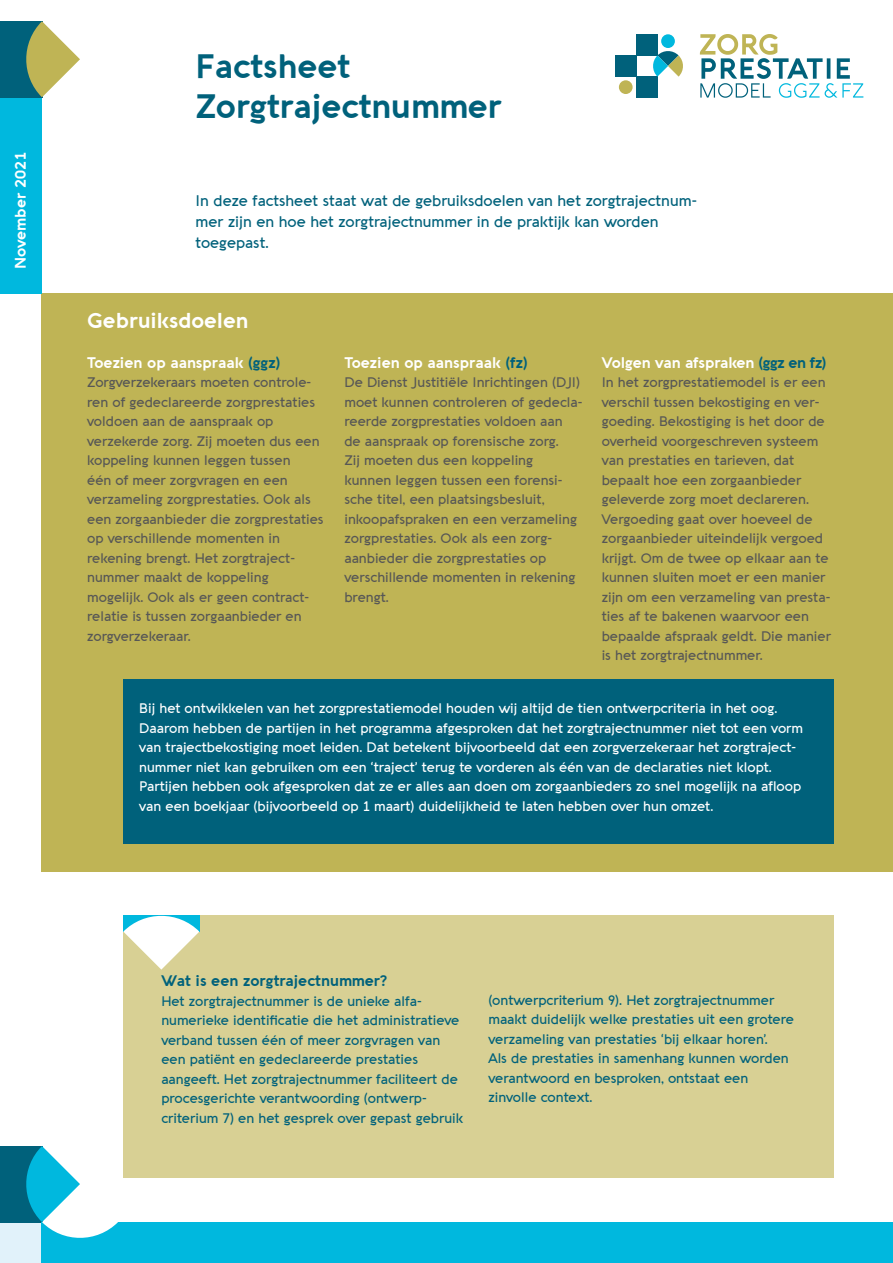
<style>
.page{position:relative;width:893px;height:1263px;background:#fff}
.page>*{position:absolute;margin:0;border:0;box-sizing:border-box;transform-origin:0 0}
.t1{font:700 33px "Aquawax";color:#00617b}
.PLATT{font:700 21px "Aquawax";color:#fff}
.PLATT-2{font:500 15px/21px "Aquawax";color:#00617b}
.PLATT-3{font:700 15px "Aquawax";color:#fff}
.PLATT-4{font:700 15px "Aquawax";color:#00617b}
.PLATT-5{font:500 13.5px/19.5px "Aquawax";color:#575756}
.PLATT-6{font:500 13.5px/19.5px "Aquawax";color:#fff}
.PLATT-7{font:500 13.5px/19.5px "Aquawax";color:#00617b}
.s1{color:#00617b}
</style>
<div class="page">
<div style="left:42px;top:293px;width:851px;height:579px;background:#bfb455"></div>
<div style="left:123px;top:680px;width:710px;height:164px;background:#00617b"></div>
<div style="left:0;top:72px;width:42px;height:221px;background:#00b8de"></div>
<div style="left:0;top:1222px;width:350px;height:41px;background:#e1f2fa"></div>
<div style="left:0;top:1146px;width:42px;height:76px;background:#00617b"></div>
<div style="left:0;top:21px;width:42px;height:76px;background:#00617b"></div>
<svg style="left:26px;top:21px;width:54px;height:76px"></svg>
<div style="left:42px;top:1222px;width:851px;height:41px;background:#00b8de"></div>
<svg style="left:700px;top:34px;width:163px;height:64px"></svg>
<div style="left:636px;top:34px;width:21px;height:21px;background:#00617b"></div>
<div style="left:636px;top:77px;width:21px;height:21px;background:#00617b"></div>
<div style="left:661px;top:34px;width:14px;height:14px;background:#00b8de;border-radius:50%"></div>
<div style="left:615px;top:55px;width:21px;height:22px;background:#00617b"></div>
<svg style="left:652px;top:50px;width:31px;height:27px"></svg>
<div style="left:619px;top:80px;width:14px;height:14px;background:#bfb455;border-radius:50%"></div>
<svg style="left:21px;top:1146px;width:97px;height:97px"></svg>
<div style="left:123px;top:916px;width:710px;height:262px;background:#d8d094"></div>
<svg style="left:123px;top:915px;width:76px;height:55px"></svg>
<p class="PLATT-3" style="left:12px;top:269px;width:118px;rotate:-90deg">November 2021</p>
<p class="t1" style="left:196px;top:47px;width:156px">Factsheet</p>
<p class="t1" style="left:196px;top:87px;width:308px">Zorgtrajectnummer</p>
<p class="PLATT-2" style="left:196px;top:190px;width:503px">In deze factsheet staat wat de gebruiksdoelen van het zorgtrajectnum&shy;mer zijn en hoe het zorgtrajectnummer in de praktijk kan worden toegepast.</p>
<p class="PLATT" style="left:87px;top:308px;width:163px">Gebruiksdoelen</p>
<p class="PLATT-3" style="left:87px;top:354px;width:195px">Toezien op aanspraak <span class="s1">(ggz)</span></p>
<p class="PLATT-5" style="left:87px;top:373px;width:234px">Zorgverzekeraars moeten controle&shy;ren of gedeclareerde zorgprestaties voldoen aan de aanspraak op verzekerde zorg. Zij moeten dus een koppeling kunnen leggen tussen</p>
<p class="PLATT-5" style="left:87px;top:470px;width:238px">één of meer zorgvragen en een verzameling zorgprestaties. Ook als een zorgaanbieder die zorgprestaties op verschillende momenten in rekening brengt. Het zorgtraject-</p>
<p class="PLATT-5" style="left:87px;top:568px;width:224px">nummer maakt de koppeling mogelijk. Ook als er geen contract-</p>
<p class="PLATT-5" style="left:87px;top:607px;width:216px">relatie is tussen zorgaanbieder en zorgverzekeraar.</p>
<p class="PLATT-3" style="left:344px;top:354px;width:185px">Toezien op aanspraak <span class="s1">(fz)</span></p>
<p class="PLATT-5" style="left:344px;top:373px;width:240px">De Dienst Justitiële Inrichtingen (DJI) moet kunnen controleren of gedecla-</p>
<p class="PLATT-5" style="left:344px;top:412px;width:220px">reerde zorgprestaties voldoen aan de aanspraak op forensische zorg.</p>
<p class="PLATT-5" style="left:344px;top:451px;width:190px">Zij moeten dus een koppeling</p>
<p class="PLATT-5" style="left:344px;top:470px;width:234px">kunnen leggen tussen een forensi&shy;sche titel, een plaatsingsbesluit, inkoopafspraken en een verzameling zorgprestaties. Ook als een zorg-</p>
<p class="PLATT-5" style="left:344px;top:548px;width:233px">aanbieder die zorgprestaties op verschillende momenten in rekening brengt.</p>
<p class="PLATT-3" style="left:602px;top:354px;width:226px">Volgen van afspraken <span class="s1">(ggz en fz)</span></p>
<p class="PLATT-5" style="left:602px;top:373px;width:225px">In het zorgprestatiemodel is er een verschil tussen bekostiging en ver&shy;goeding. Bekostiging is het door de overheid voorgeschreven systeem van prestaties en tarieven, dat bepaalt hoe een zorgaanbieder geleverde zorg moet declareren.</p>
<p class="PLATT-5" style="left:602px;top:509px;width:230px">Vergoeding gaat over hoeveel de zorgaanbieder uiteindelijk vergoed krijgt. Om de twee op elkaar aan te kunnen sluiten moet er een manier zijn om een verzameling van presta-</p>
<p class="PLATT-5" style="left:602px;top:607px;width:231px">ties af te bakenen waarvoor een bepaalde afspraak geldt. Die manier is het zorgtrajectnummer.</p>
<p class="PLATT-6" style="left:139px;top:699px;width:665px">Bij het ontwikkelen van het zorgprestatiemodel houden wij altijd de tien ontwerpcriteria in het oog.<br>Daarom hebben de partijen in het programma afgesproken dat het zorgtrajectnummer niet tot een vorm van trajectbekostiging moet leiden. Dat betekent bijvoorbeeld dat een zorgverzekeraar het zorgtraject&shy;nummer niet kan gebruiken om een ‘traject’ terug te vorderen als één van de declaraties niet klopt.</p>
<p class="PLATT-6" style="left:139px;top:777px;width:663px">Partijen hebben ook afgesproken dat ze er alles aan doen om zorgaanbieders zo snel mogelijk na afloop van een boekjaar (bijvoorbeeld op 1 maart) duidelijkheid te laten hebben over hun omzet.</p>
<p class="PLATT-4" style="left:161px;top:972px;width:227px">Wat is een zorgtrajectnummer?</p>
<p class="PLATT-7" style="left:161px;top:991px;width:262px">Het zorgtrajectnummer is de unieke alfa-</p>
<p class="PLATT-7" style="left:161px;top:1010px;width:300px">numerieke identificatie die het administratieve verband tussen één of meer zorgvragen van een patiënt en gedeclareerde prestaties aangeeft. Het zorgtrajectnummer faciliteert de procesgerichte verantwoording (ontwerp-</p>
<p class="PLATT-7" style="left:161px;top:1108px;width:303px">criterium 7) en het gesprek over gepast gebruik</p>
<p class="PLATT-7" style="left:488px;top:990px;width:307px">(ontwerpcriterium 9). Het zorgtrajectnummer maakt duidelijk welke prestaties uit een grotere verzameling van prestaties ‘bij elkaar horen’.<br>Als de prestaties in samenhang kunnen worden verantwoord en besproken, ontstaat een zinvolle context.</p>
</div>
